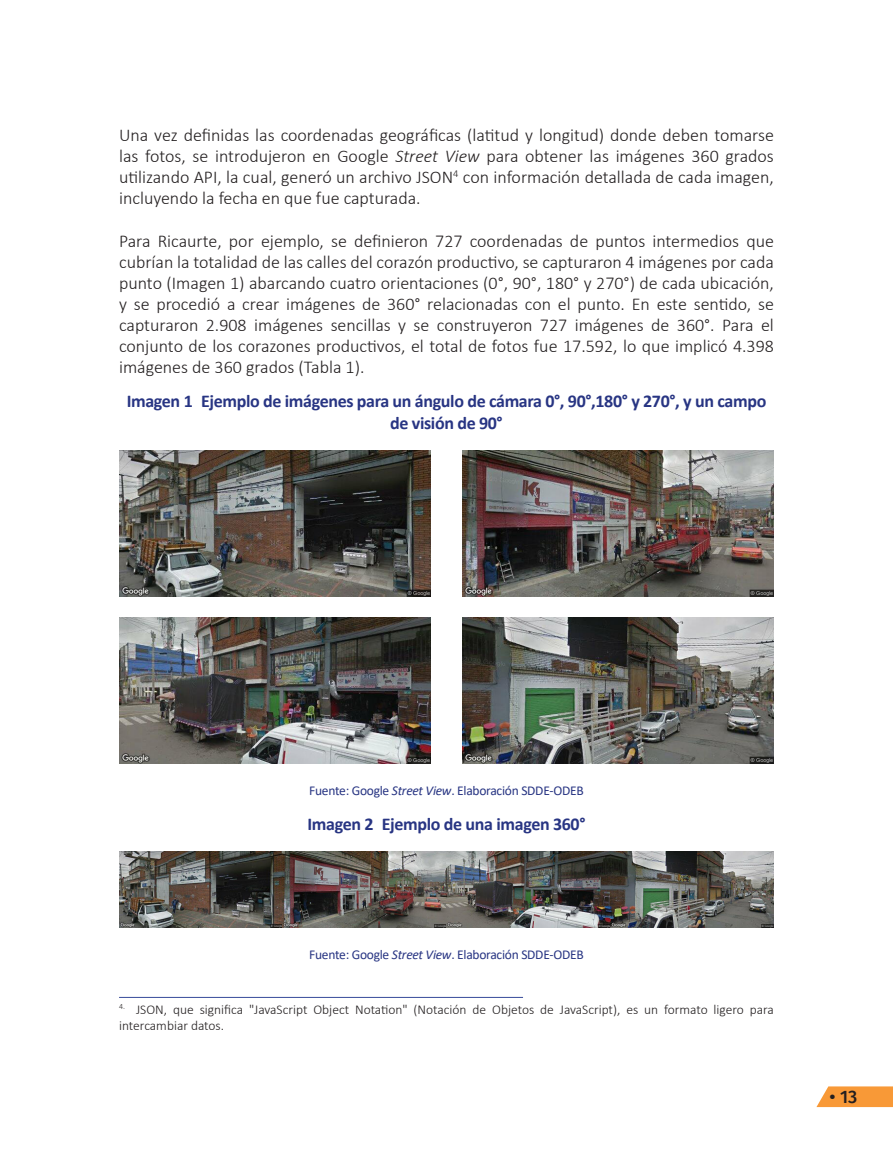
<style>
.page{position:relative;width:893px;height:1149px;background:#fff}
.page>*{position:absolute;margin:0;border:0;box-sizing:border-box;transform-origin:0 0}
.Cuerpo_de_texto{font:300 18px/21px "Calibri";color:#231f20;text-align:justify}
.Tìtulo_Imágenes{font:700 18px/21.6px "Calibri";letter-spacing:-.02em;color:#283583;text-align:center}
.t1{font:500 18px "Fira Sans";color:#231f20}
.Notas_al_pie{font:300 13.5px/16.2px "Calibri";color:#231f20}
.Creditos_Fuentes{font:13.5px "Calibri";letter-spacing:-.02em;color:#283583}
.s1{font-style:italic}
</style>
<div class="page">
<svg style="left:817px;top:1086px;width:76px;height:20px;background:#f8a24a"></svg>
<hr style="left:119px;top:996px;width:404px;height:1px;background:#364a99">
<img style="left:119px;top:851px;width:655px;height:76px">
<img style="left:119px;top:450px;width:311px;height:146px">
<img style="left:462px;top:450px;width:311px;height:146px">
<img style="left:119px;top:617px;width:311px;height:146px">
<img style="left:462px;top:617px;width:311px;height:146px">
<p class="Cuerpo_de_texto" style="left:119px;top:124px;width:656px">Una vez definidas las coordenadas geográficas (latitud y longitud) donde deben tomarse las fotos, se introdujeron en Google <span class="s1">Street View</span> para obtener las imágenes 360 grados utilizando API, la cual, generó un archivo JSON<sup>4</sup> con información detallada de cada imagen, incluyendo la fecha en que fue capturada.</p>
<p class="Cuerpo_de_texto" style="left:119px;top:230px;width:656px">Para Ricaurte, por ejemplo, se definieron 727 coordenadas de puntos intermedios que cubrían la totalidad de las calles del corazón productivo, se capturaron 4 imágenes por cada punto (Imagen 1) abarcando cuatro orientaciones (0°, 90°, 180° y 270°) de cada ubicación, y se procedió a crear imágenes de 360° relacionadas con el punto. En este sentido, se capturaron 2.908 imágenes sencillas y se construyeron 727 imágenes de 360°. Para el conjunto de los corazones productivos, el total de fotos fue 17.592, lo que implicó 4.398 imágenes de 360 grados (Tabla 1).</p>
<p class="Tìtulo_Imágenes" style="left:127px;top:390px;width:641px">Imagen 1 Ejemplo de imágenes para un ángulo de cámara 0°, 90°,180° y 270°, y un campo de visión de 90°</p>
<p class="Creditos_Fuentes" style="left:309px;top:780px;width:276px">Fuente: Google <span class="s1">Street View</span>. Elaboración SDDE-ODEB</p>
<p class="Tìtulo_Imágenes" style="left:307px;top:812px;width:279px">Imagen 2 Ejemplo de una imagen 360°</p>
<p class="Creditos_Fuentes" style="left:309px;top:945px;width:276px">Fuente: Google <span class="s1">Street View</span>. Elaboración SDDE-ODEB</p>
<p class="Notas_al_pie" style="left:119px;top:1000px;width:656px"><sup>4.</sup> JSON, que significa "JavaScript Object Notation" (Notación de Objetos de JavaScript), es un formato ligero para intercambiar datos.</p>
<p class="t1" style="left:830px;top:1081px;width:29px">• 13</p>
</div>
